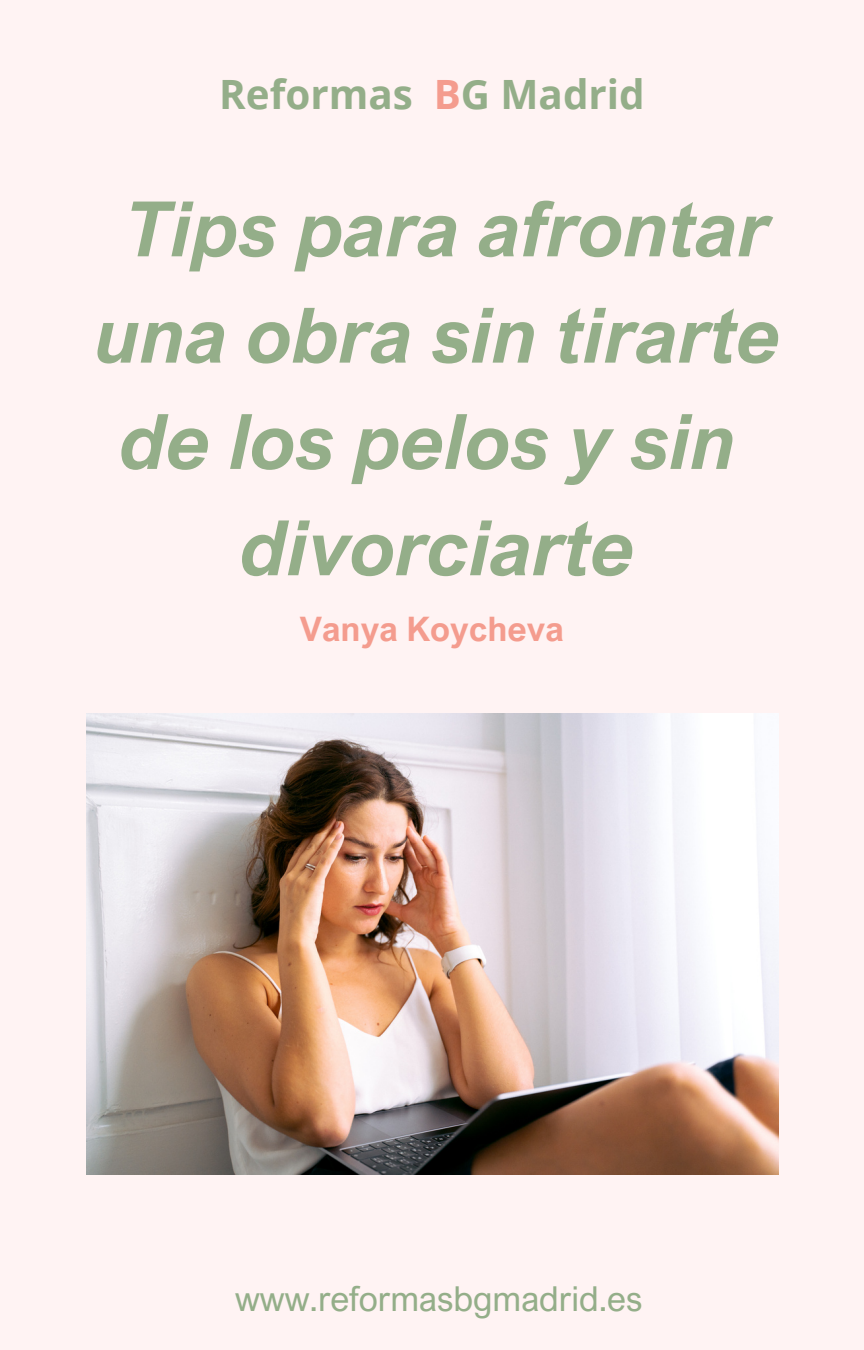
<style>
.page{position:relative;width:864px;height:1350px;background:#fff3f3}
.page>*{position:absolute;margin:0;border:0;box-sizing:border-box;transform-origin:0 0}
.t1{font:italic 700 76.5px/106.2px "Arial Nova";color:#94ae89;text-align:center}
.t2{font:700 40.27px "Open Sans";color:#94ae89}
.t3{font:34.43px "Arial Nova";color:#94ae89}
.t4{font:700 33.75px "Arial Nova";color:#f49c8e}
.s1{color:#f49c8e}
</style>
<div class="page">
<img style="left:86px;top:714px;width:692px;height:461px">
<p class="t2" style="left:219px;top:66px;width:427px">Reformas <span class="s1">B</span>G Madrid</p>
<p class="t1" style="left:96px;top:174px;width:687px">Tips para afrontar una obra sin tirarte de los pelos y sin divorciarte</p>
<p class="t4" style="left:300px;top:608px;width:266px">Vanya Koycheva</p>
<p class="t3" style="left:235px;top:1277px;width:409px">www.reformasbgmadrid.es</p>
</div>
